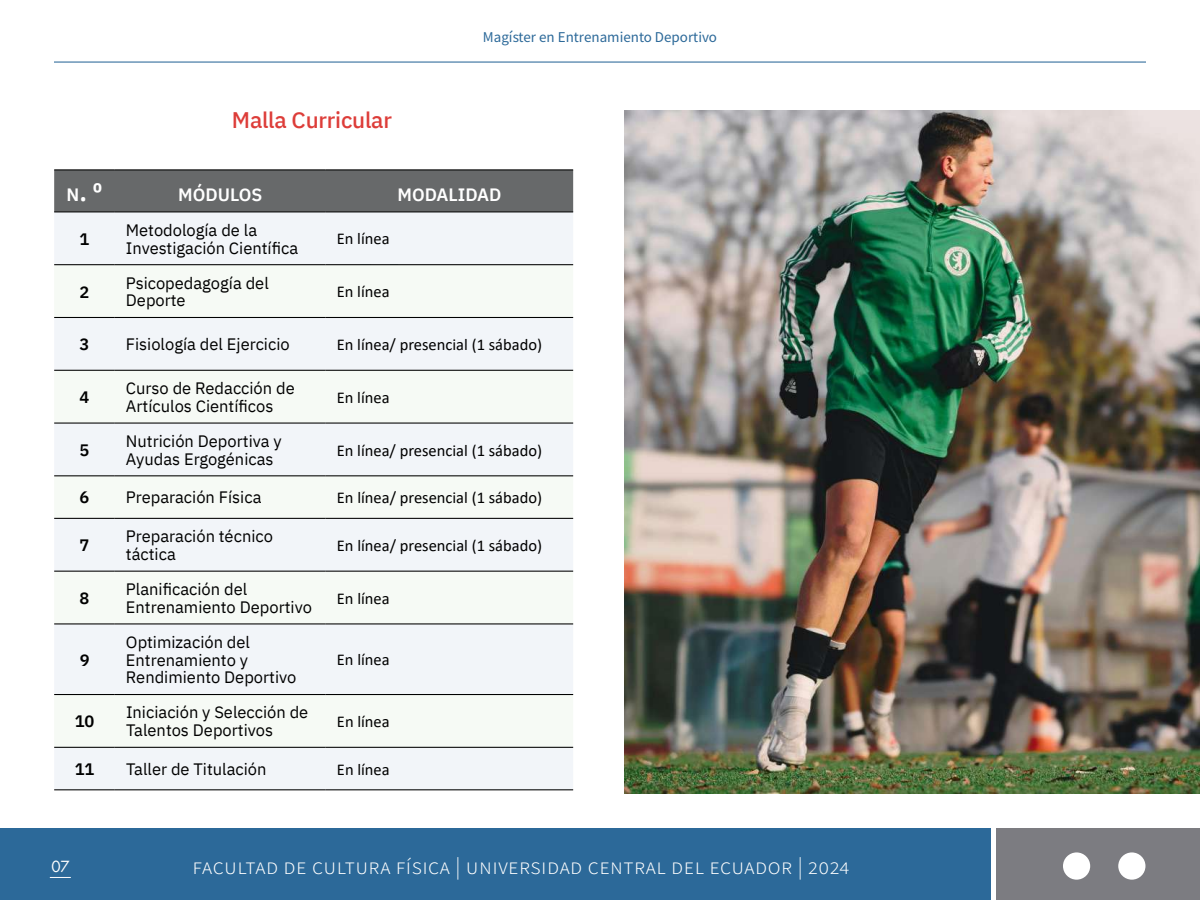
<style>
.page{position:relative;width:1200px;height:900px;background:#fff}
.page>*{position:absolute;margin:0;border:0;box-sizing:border-box;transform-origin:0 0}
.t1{font:22.5px "Source Sans Variable";letter-spacing:.02em;color:#fff}
.t2{font:500 22.5px "IBM Plex Sans";letter-spacing:-.01em;color:#dd3d39}
.t3{font:600 17.85px "IBM Plex Sans";color:#fff}
.t4{font:16.5px/17.9px "IBM Plex Sans";color:#000}
.t5{font:16.5px "Calibri";color:#000}
.t6{font:600 16.5px "IBM Plex Sans";color:#000}
.t7{font:15px "Source Sans Variable";color:#2c6999}
.t8{font:15px "Futura LT";color:#fff}
.s1{font-size:25.5px}
</style>
<div class="page">
<img style="left:624px;top:110px;width:576px;height:684px">
<div style="left:0;top:828px;width:991px;height:72px;background:#2c6999"></div>
<div style="left:996px;top:828px;width:204px;height:72px;background:#7c7c81"></div>
<hr style="left:54px;top:62px;width:1092px;height:1px;background:#2c6999">
<div style="left:1118px;top:852px;width:27px;height:28px;background:#fff;border-radius:50%"></div>
<div style="left:1063px;top:852px;width:27px;height:28px;background:#fff;border-radius:50%"></div>
<svg style="left:50px;top:877px;width:21px;height:1px"></svg>
<div style="left:54px;top:170px;width:519px;height:41px;background:#67696a"></div>
<div style="left:54px;top:212px;width:519px;height:577px;background:#f2f5f9"></div>
<div style="left:54px;top:265px;width:519px;height:482px;background:#f6faf5"></div>
<hr style="left:54px;top:169px;width:61px;height:1px;background:#000">
<hr style="left:115px;top:169px;width:211px;height:1px;background:#000">
<hr style="left:326px;top:169px;width:247px;height:1px;background:#000">
<hr style="left:54px;top:317px;width:61px;height:1px;background:#000">
<hr style="left:115px;top:317px;width:211px;height:1px;background:#000">
<hr style="left:326px;top:317px;width:247px;height:1px;background:#000">
<hr style="left:54px;top:370px;width:61px;height:1px;background:#000">
<hr style="left:115px;top:370px;width:211px;height:1px;background:#000">
<hr style="left:326px;top:370px;width:247px;height:1px;background:#000">
<hr style="left:54px;top:423px;width:61px;height:1px;background:#000">
<hr style="left:115px;top:423px;width:211px;height:1px;background:#000">
<hr style="left:326px;top:423px;width:247px;height:1px;background:#000">
<hr style="left:54px;top:475px;width:61px;height:1px;background:#000">
<hr style="left:115px;top:475px;width:211px;height:1px;background:#000">
<hr style="left:326px;top:475px;width:247px;height:1px;background:#000">
<hr style="left:115px;top:518px;width:211px;height:1px;background:#000">
<hr style="left:326px;top:518px;width:247px;height:1px;background:#000">
<hr style="left:115px;top:571px;width:211px;height:1px;background:#000">
<hr style="left:326px;top:571px;width:247px;height:1px;background:#000">
<hr style="left:115px;top:623px;width:211px;height:1px;background:#000">
<hr style="left:326px;top:623px;width:247px;height:1px;background:#000">
<hr style="left:115px;top:694px;width:211px;height:1px;background:#000">
<hr style="left:326px;top:694px;width:247px;height:1px;background:#000">
<hr style="left:115px;top:747px;width:211px;height:1px;background:#000">
<hr style="left:326px;top:747px;width:247px;height:1px;background:#000">
<hr style="left:115px;top:789px;width:211px;height:1px;background:#000">
<hr style="left:326px;top:789px;width:247px;height:1px;background:#000">
<hr style="left:115px;top:211px;width:211px;height:1px;background:#000">
<hr style="left:326px;top:211px;width:247px;height:1px;background:#000">
<hr style="left:115px;top:264px;width:211px;height:1px;background:#000">
<hr style="left:326px;top:264px;width:247px;height:1px;background:#000">
<hr style="left:54px;top:623px;width:61px;height:1px;background:#000">
<hr style="left:54px;top:694px;width:61px;height:1px;background:#000">
<hr style="left:54px;top:518px;width:61px;height:1px;background:#000">
<hr style="left:54px;top:571px;width:61px;height:1px;background:#000">
<hr style="left:54px;top:747px;width:61px;height:1px;background:#000">
<hr style="left:54px;top:789px;width:61px;height:1px;background:#000">
<hr style="left:54px;top:211px;width:61px;height:1px;background:#000">
<hr style="left:54px;top:264px;width:61px;height:1px;background:#000">
<h1 class="t2" style="left:232px;top:102px;width:162px">Malla Curricular</h1>
<p class="t7" style="left:483px;top:28px;width:236px">Magíster en Entrenamiento Deportivo</p>
<p class="t3" style="left:67px;top:180px;width:37px">N<span class="s1">.</span> <span class="s1">⁰</span></p>
<p class="t3" style="left:178px;top:180px;width:86px">MÓDULOS</p>
<p class="t3" style="left:397px;top:180px;width:105px">MODALIDAD</p>
<p class="t6" style="left:80px;top:226px;width:11px">1</p>
<p class="t4" style="left:126px;top:220px;width:174px">Metodología de la<br>Investigación Científica</p>
<p class="t5" style="left:337px;top:228px;width:54px">En línea</p>
<p class="t6" style="left:80px;top:279px;width:11px">2</p>
<p class="t4" style="left:126px;top:272px;width:144px">Psicopedagogía del<br>Deporte</p>
<p class="t5" style="left:337px;top:280px;width:54px">En línea</p>
<p class="t6" style="left:80px;top:331px;width:11px">3</p>
<p class="t4" style="left:126px;top:334px;width:165px">Fisiología del Ejercicio</p>
<p class="t5" style="left:337px;top:333px;width:207px">En línea/ presencial (1 sábado)</p>
<p class="t6" style="left:80px;top:384px;width:11px">4</p>
<p class="t4" style="left:126px;top:378px;width:170px">Curso de Redacción de<br>Artículos Científicos</p>
<p class="t5" style="left:337px;top:386px;width:54px">En línea</p>
<p class="t6" style="left:80px;top:437px;width:11px">5</p>
<p class="t4" style="left:126px;top:431px;width:157px">Nutrición Deportiva y<br>Ayudas Ergogénicas</p>
<p class="t5" style="left:337px;top:439px;width:207px">En línea/ presencial (1 sábado)</p>
<p class="t6" style="left:80px;top:485px;width:11px">6</p>
<p class="t4" style="left:126px;top:487px;width:137px">Preparación Física</p>
<p class="t5" style="left:337px;top:486px;width:207px">En línea/ presencial (1 sábado)</p>
<p class="t6" style="left:80px;top:532px;width:11px">7</p>
<p class="t4" style="left:126px;top:526px;width:148px">Preparación técnico táctica</p>
<p class="t5" style="left:337px;top:534px;width:207px">En línea/ presencial (1 sábado)</p>
<p class="t6" style="left:80px;top:585px;width:11px">8</p>
<p class="t4" style="left:126px;top:579px;width:188px">Planificación del<br>Entrenamiento Deportivo</p>
<p class="t5" style="left:337px;top:587px;width:54px">En línea</p>
<p class="t6" style="left:80px;top:647px;width:11px">9</p>
<p class="t4" style="left:126px;top:632px;width:172px">Optimización del<br>Entrenamiento y<br>Rendimiento Deportivo</p>
<p class="t5" style="left:337px;top:648px;width:54px">En línea</p>
<p class="t6" style="left:75px;top:708px;width:21px">10</p>
<p class="t4" style="left:126px;top:702px;width:184px">Iniciación y Selección de<br>Talentos Deportivos</p>
<p class="t5" style="left:337px;top:710px;width:54px">En línea</p>
<p class="t6" style="left:75px;top:756px;width:21px">11</p>
<p class="t4" style="left:126px;top:759px;width:142px">Taller de Titulación</p>
<p class="t5" style="left:337px;top:758px;width:54px">En línea</p>
<p class="t8" style="left:51px;top:857px;width:20px">07</p>
<h1 class="t1" style="left:192px;top:853px;width:658px">facultad de cultura física | universidad central del ecuador | 2024</h1>
</div>
